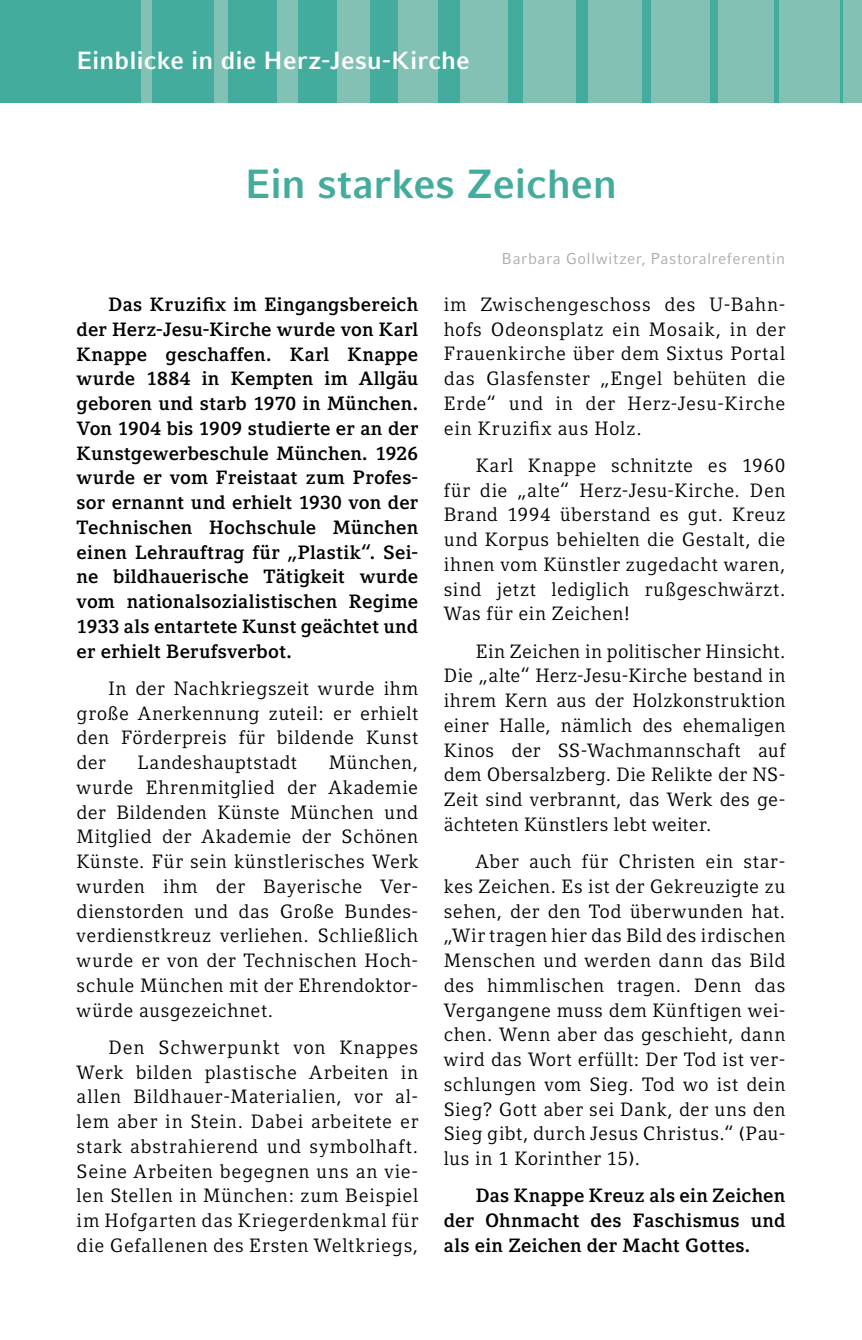
<style>
.page{position:relative;width:862px;height:1340px;background:#fff}
.page>*{position:absolute;margin:0;border:0;box-sizing:border-box;transform-origin:0 0}
.t1{font:700 40.5px "Compatil Fact LT Pro";letter-spacing:-.005em;color:#44ac9d}
.t2{font:700 24.75px "Compatil Fact LT Pro";letter-spacing:.005em;color:#fff}
.t3{font:19.12px/24.8px "Compatil Letter LT Pro";letter-spacing:.025em;color:#000;text-align:justify}
.t4{font:700 19.12px/24.8px "Compatil Letter LT Pro";letter-spacing:.01em;color:#000;text-align:justify}
.t5{font:15.75px "Compatil Fact LT Pro";letter-spacing:.03em;color:#aaaeaa}
</style>
<div class="page">
<div style="left:0;top:0;width:861px;height:102px;background:#83c1b5"></div>
<div style="left:0;top:0;width:140px;height:102px;background:#44ac9d"></div>
<div style="left:152px;top:0;width:62px;height:102px;background:#44ac9d"></div>
<div style="left:227px;top:0;width:49px;height:102px;background:#44ac9d"></div>
<div style="left:298px;top:0;width:39px;height:102px;background:#44ac9d"></div>
<div style="left:370px;top:0;width:27px;height:102px;background:#44ac9d"></div>
<div style="left:438px;top:0;width:21px;height:102px;background:#44ac9d"></div>
<div style="left:508px;top:0;width:15px;height:102px;background:#44ac9d"></div>
<div style="left:576px;top:0;width:12px;height:102px;background:#44ac9d"></div>
<div style="left:642px;top:0;width:8px;height:102px;background:#44ac9d"></div>
<div style="left:709px;top:0;width:8px;height:102px;background:#44ac9d"></div>
<hr style="left:839px;top:0;width:3px;height:102px;background:#44ac9d">
<svg style="left:774px;top:0;width:3px;height:102px"></svg>
<p class="t2" style="left:77px;top:46px;width:394px">Einblicke in die Herz-Jesu-Kirche</p>
<h1 class="t1" style="left:245px;top:160px;width:373px">Ein starkes Zeichen</h1>
<p class="t4" style="left:77px;top:292px;width:343px;text-indent:32px">Das Kruzifix im Eingangsbereich der Herz-Jesu-Kirche wurde von Karl Knappe geschaffen. Karl Knappe wurde 1884 in Kempten im Allgäu geboren und starb 1970 in München.<br>Von 1904 bis 1909 studierte er an der Kunstgewerbeschule München. 1926 wurde er vom Freistaat zum Profes&shy;sor ernannt und erhielt 1930 von der Technischen Hochschule München einen Lehrauftrag für „Plastik“. Sei&shy;ne bildhauerische Tätigkeit wurde vom nationalsozialistischen Regime 1933 als entartete Kunst geächtet und er erhielt Berufsverbot.</p>
<p class="t3" style="left:77px;top:676px;width:343px;text-indent:32px">In der Nachkriegszeit wurde ihm große Anerkennung zuteil: er erhielt den Förderpreis für bildende Kunst der</p>
<p class="t3" style="left:77px;top:750px;width:343px;text-indent:252px">München, wurde Ehrenmitglied der Akademie der Bildenden Künste München und Mitglied der Akademie der Schönen Künste. Für sein künstlerisches Werk wurden ihm der Bayerische Ver&shy;dienstorden und das Große Bundes&shy;verdienstkreuz verliehen. Schließlich wurde er von der Technischen Hoch&shy;schule München mit der Ehrendoktor&shy;würde ausgezeichnet.</p>
<p class="t3" style="left:77px;top:1034px;width:343px;text-indent:32px">Den Schwerpunkt von Knappes Werk bilden plastische Arbeiten in allen Bildhauer-Materialien, vor al&shy;lem aber in Stein. Dabei arbeitete er stark abstrahierend und symbolhaft.<br>Seine Arbeiten begegnen uns an vie&shy;len Stellen in München: zum Beispiel im Hofgarten das Kriegerdenkmal für die Gefallenen des Ersten Weltkriegs,</p>
<p class="t3" style="left:137px;top:750px;width:161px">Landeshauptstadt</p>
<p class="t5" style="left:501px;top:249px;width:285px">Barbara Gollwitzer, Pastoralreferentin</p>
<p class="t3" style="left:443px;top:292px;width:343px">im Zwischengeschoss des U-Bahn&shy;hofs Odeonsplatz ein Mosaik, in der Frauenkirche über dem Sixtus Portal das Glasfenster „Engel behüten die Erde“ und in der Herz-Jesu-Kirche ein Kruzifix aus Holz.</p>
<p class="t3" style="left:443px;top:453px;width:343px;text-indent:32px">Karl Knappe schnitzte es 1960 für die „alte“ Herz-Jesu-Kirche. Den Brand 1994 überstand es gut. Kreuz und Korpus behielten die Gestalt, die ihnen vom Künstler zugedacht waren, sind jetzt lediglich rußgeschwärzt.<br>Was für ein Zeichen!</p>
<p class="t3" style="left:443px;top:638px;width:343px;text-indent:32px">Ein Zeichen in politischer Hinsicht.<br>Die „alte“ Herz-Jesu-Kirche bestand in ihrem Kern aus der Holzkonstruktion einer Halle, nämlich des ehemaligen Kinos der SS-Wachmannschaft auf dem Obersalzberg. Die Relikte der NS-Zeit sind verbrannt, das Werk des ge&shy;ächteten Künstlers lebt weiter.</p>
<p class="t3" style="left:443px;top:849px;width:343px;text-indent:32px">Aber auch für Christen ein star&shy;kes Zeichen. Es ist der Gekreuzigte zu sehen, der den Tod überwunden hat. „Wir tragen hier das Bild des irdischen Menschen und werden dann das Bild des himmlischen tragen. Denn das Vergangene muss dem Künftigen wei&shy;chen. Wenn aber das geschieht, dann wird das Wort erfüllt: Der Tod ist ver&shy;schlungen vom Sieg. Tod wo ist dein Sieg? Gott aber sei Dank, der uns den Sieg gibt, durch Jesus Christus.“ (Pau&shy;lus in 1 Korinther 15).</p>
<p class="t4" style="left:443px;top:1183px;width:343px;text-indent:32px">Das Knappe Kreuz als ein Zeichen der Ohnmacht des Faschismus und als ein Zeichen der Macht Gottes.</p>
</div>
